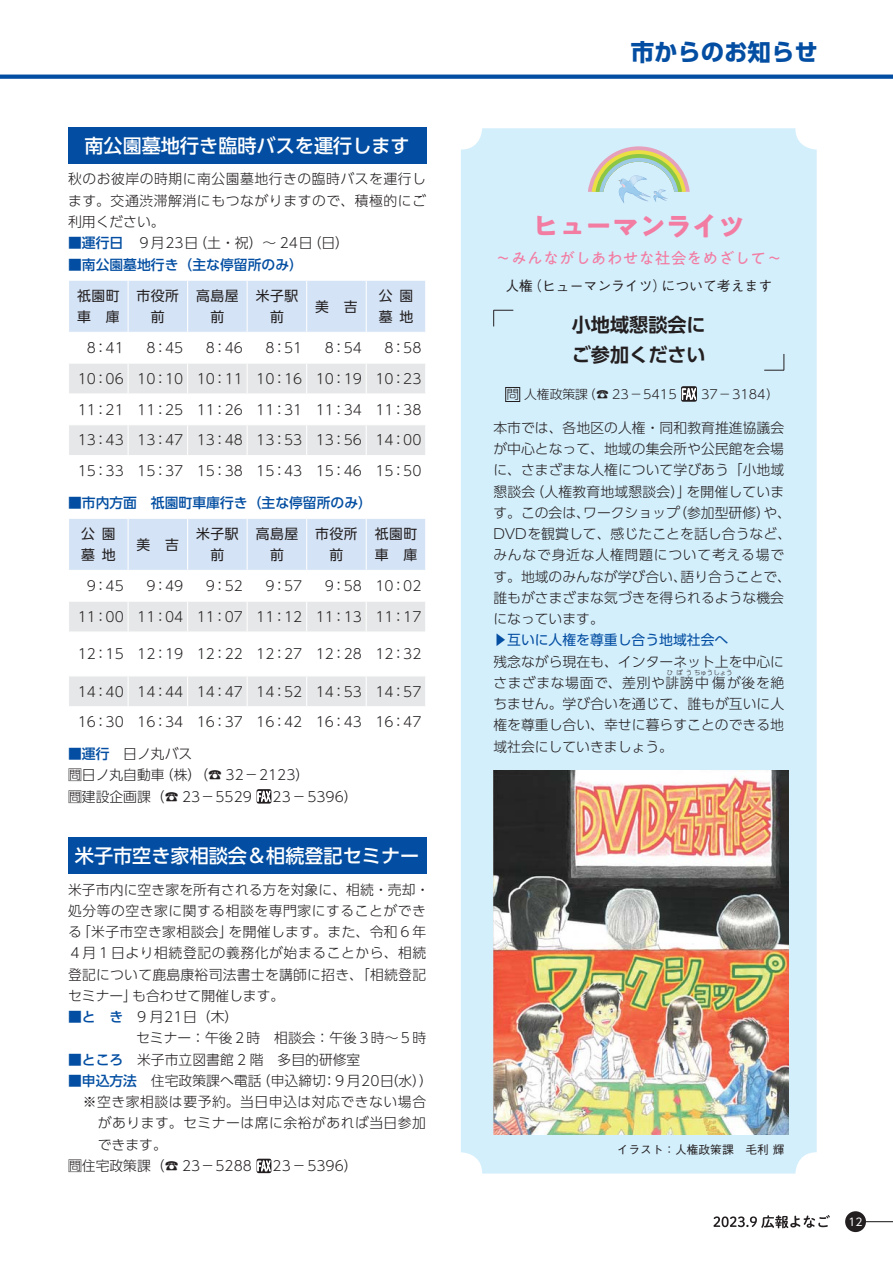
<style>
.page{position:relative;width:893px;height:1263px;background:#fff}
.page>*{position:absolute;margin:0;border:0;box-sizing:border-box;transform-origin:0 0}
.t1{font:26.25px "PA1 Gothic Std Bold 90 msp RKSJ V";color:#f27ca2}
.t2{font:23.4px "UD Shin Go Pro Bold 90 msp RKSJ H";color:#034ea2}
.t3{font:19.2px "UD Shin Go Pro Medium 90 msp RKSJ H";color:#fff}
.t4{font:19.2px/29.7px "UD Shin Go Pro De Bold 90 msp RKSJ H";color:#231f20}
.t5{font:15.75px "PA1 Gothic Std Regular 90 msp RKSJ H";color:#f27ca2}
.t6{font:13.8px/21.3px "UD Shin Go Pro Light 90 msp RKSJ H";letter-spacing:.005em;color:#231f20}
.t7{font:13.8px "UD Shin M Go Pro Light 90 msp RKSJ H";color:#231f20}
.t8{font:13.8px/21.3px "UD Shin Go Pro Light 90 msp RKSJ H";letter-spacing:.03em;color:#231f20}
.t9{font:13.8px/21.3px "UD Shin Go Pro Regular 90 msp RKSJ H";letter-spacing:.04em;color:#231f20;text-align:center}
.t10{font:13.8px "UD Shin Go Pro Medium 90 msp RKSJ H";color:#034ea2}
.t11{font:13.8px "UD Shin Go Pro Light 90 msp RKSJ H";letter-spacing:.04em;color:#231f20}
.t12{font:13.8px "UD Shin Go Pro Light 90 msp RKSJ H";letter-spacing:.035em;color:#231f20}
.t13{font:13.8px "UD Shin Go Pro Light 90 msp RKSJ H";letter-spacing:.025em;color:#231f20}
.t14{font:13.8px "Gothic BBB Pro Medium 90 msp RKSJ H";color:#231f20}
.t15{font:13.8px "UD Shin Go Pro Regular 90 msp RKSJ H";color:#034ea2}
.t16{font:13.65px "UD Shin Go Pro Light 90 msp RKSJ H";color:#231f20}
.t17{font:12.45px "UD Shin M Go Pro Light 90 msp RKSJ H";color:#231f20}
.t18{font:11.7px "Gothic BBB Pro Medium 90 msp RKSJ H";color:#231f20}
.t19{font:10.65px "UD Shin Go Pro Regular 90 msp RKSJ H";color:#fff}
.t20{font:6.45px "UD Shin Go Pro Light 90 msp RKSJ H";color:#231f20}
.s1{font-family:"UD Shin Go Pro Medium 90 msp RKSJ H";color:#034ea2}
</style>
<div class="page">
<svg style="left:0;top:75px;width:893px;height:4px;background:#0f56a6"></svg>
<hr style="left:861px;top:1221px;width:32px;height:1px;background:#231f20">
<div style="left:845px;top:1211px;width:21px;height:21px;background:#231f20;border-radius:50%"></div>
<div style="left:68px;top:128px;width:358px;height:36px;background:#034ea2"></div>
<div style="left:69px;top:281px;width:356px;height:51px;background:#d4e3f5"></div>
<div style="left:69px;top:425px;width:356px;height:30px;background:#e6e7e8"></div>
<hr style="left:128px;top:281px;width:1px;height:51px;background:#fff">
<hr style="left:187px;top:281px;width:1px;height:51px;background:#fff">
<hr style="left:247px;top:281px;width:1px;height:51px;background:#fff">
<hr style="left:306px;top:281px;width:1px;height:51px;background:#fff">
<hr style="left:366px;top:281px;width:1px;height:51px;background:#fff">
<div style="left:69px;top:364px;width:356px;height:29px;background:#e6e7e8"></div>
<hr style="left:128px;top:425px;width:1px;height:30px;background:#fff">
<hr style="left:187px;top:425px;width:1px;height:30px;background:#fff">
<hr style="left:247px;top:425px;width:1px;height:30px;background:#fff">
<hr style="left:306px;top:425px;width:1px;height:30px;background:#fff">
<hr style="left:366px;top:425px;width:1px;height:30px;background:#fff">
<div style="left:69px;top:519px;width:356px;height:51px;background:#d4e3f5"></div>
<div style="left:69px;top:602px;width:356px;height:29px;background:#e6e7e8"></div>
<div style="left:69px;top:676px;width:356px;height:30px;background:#e6e7e8"></div>
<hr style="left:128px;top:519px;width:1px;height:51px;background:#fff">
<hr style="left:187px;top:519px;width:1px;height:51px;background:#fff">
<hr style="left:247px;top:519px;width:1px;height:51px;background:#fff">
<hr style="left:306px;top:519px;width:1px;height:51px;background:#fff">
<hr style="left:366px;top:519px;width:1px;height:51px;background:#fff">
<hr style="left:128px;top:602px;width:1px;height:30px;background:#fff">
<hr style="left:187px;top:602px;width:1px;height:30px;background:#fff">
<hr style="left:247px;top:602px;width:1px;height:30px;background:#fff">
<hr style="left:306px;top:602px;width:1px;height:30px;background:#fff">
<hr style="left:366px;top:602px;width:1px;height:30px;background:#fff">
<hr style="left:128px;top:676px;width:1px;height:30px;background:#fff">
<hr style="left:187px;top:676px;width:1px;height:30px;background:#fff">
<hr style="left:247px;top:676px;width:1px;height:30px;background:#fff">
<hr style="left:306px;top:676px;width:1px;height:30px;background:#fff">
<hr style="left:366px;top:676px;width:1px;height:30px;background:#fff">
<svg style="left:257px;top:789px;width:14px;height:15px"></svg>
<div style="left:461px;top:128px;width:356px;height:1046px;background:#d4effc;border-radius:21px"></div>
<div style="left:505px;top:387px;width:15px;height:15px;border:1px solid #231f20"></div>
<svg style="left:681px;top:386px;width:16px;height:16px"></svg>
<svg style="left:682px;top:386px;width:14px;height:16px"></svg>
<svg style="left:764px;top:354px;width:20px;height:17px"></svg>
<svg style="left:493px;top:310px;width:20px;height:16px"></svg>
<svg style="left:588px;top:146px;width:102px;height:57px"></svg>
<img style="left:493px;top:771px;width:296px;height:364px">
<svg style="left:713px;top:1215px;width:117px;height:13px"></svg>
<div style="left:68px;top:838px;width:358px;height:36px;background:#034ea2"></div>
<svg style="left:257px;top:1158px;width:14px;height:16px"></svg>
<h3 class="t3" style="left:84px;top:139px;width:327px">南公園墓地行き臨時バスを運行します</h3>
<p class="t6" style="left:68px;top:171px;width:360px;text-align:justify">秋のお彼岸の時期に南公園墓地行きの臨時バスを運行します。交通渋滞解消にもつながりますので、積極的にご利用ください。</p>
<p class="t13" style="left:68px;top:238px;width:283px"><span class="s1">■運行日</span>　９月23日（土・祝）～ 24日（日）</p>
<p class="t10" style="left:68px;top:259px;width:236px">■南公園墓地行き（主な停留所のみ）</p>
<p class="t9" style="left:77px;top:287px;width:44px;text-align:left">祇園町車 庫</p>
<p class="t9" style="left:137px;top:287px;width:44px">市役所前</p>
<p class="t9" style="left:196px;top:287px;width:44px">高島屋前</p>
<p class="t9" style="left:256px;top:287px;width:44px">米子駅前</p>
<p class="t9" style="left:315px;top:298px;width:44px">美　吉</p>
<p class="t9" style="left:379px;top:287px;width:36px;text-align:left">公園墓地</p>
<p class="t7" style="left:87px;top:343px;width:39px">8：41</p>
<p class="t7" style="left:146px;top:343px;width:39px">8：45</p>
<p class="t7" style="left:206px;top:343px;width:39px">8：46</p>
<p class="t7" style="left:265px;top:343px;width:39px">8：51</p>
<p class="t7" style="left:325px;top:343px;width:39px">8：54</p>
<p class="t7" style="left:384px;top:343px;width:39px">8：58</p>
<p class="t7" style="left:78px;top:373px;width:345px">10：06 10：10 10：11 10：16 10：19 10：23</p>
<p class="t7" style="left:78px;top:404px;width:345px">11：21 11：25 11：26 11：31 11：34 11：38</p>
<p class="t7" style="left:78px;top:435px;width:345px">13：43 13：47 13：48 13：53 13：56 14：00</p>
<p class="t7" style="left:78px;top:466px;width:345px">15：33 15：37 15：38 15：43 15：46 15：50</p>
<p class="t10" style="left:68px;top:497px;width:305px">■市内方面　祇園町車庫行き（主な停留所のみ）</p>
<p class="t9" style="left:81px;top:525px;width:36px;text-align:left">公園墓地</p>
<p class="t9" style="left:137px;top:536px;width:44px">美　吉</p>
<p class="t9" style="left:196px;top:525px;width:44px">米子駅前</p>
<p class="t9" style="left:256px;top:525px;width:44px">高島屋前</p>
<p class="t9" style="left:315px;top:525px;width:44px">市役所前</p>
<p class="t9" style="left:375px;top:525px;width:44px;text-align:left">祇園町車 庫</p>
<p class="t16" style="left:87px;top:581px;width:39px">9：45</p>
<p class="t16" style="left:146px;top:581px;width:39px">9：49</p>
<p class="t16" style="left:206px;top:581px;width:39px">9：52</p>
<p class="t16" style="left:265px;top:581px;width:39px">9：57</p>
<p class="t16" style="left:325px;top:581px;width:98px">9：58 10：02</p>
<p class="t6" style="left:78px;top:608px;width:345px">11：00 11：04 11：07 11：12 11：13 11：17</p>
<p class="t6" style="left:78px;top:645px;width:345px">12：15 12：19 12：22 12：27 12：28 12：32</p>
<p class="t6" style="left:78px;top:683px;width:345px">14：40 14：44 14：47 14：52 14：53 14：57</p>
<p class="t6" style="left:78px;top:713px;width:345px">16：30 16：34 16：37 16：42 16：43 16：47</p>
<p class="t6" style="left:68px;top:745px;width:243px"><span class="s1">■運行　</span>日ノ丸バス<br>問日ノ丸自動車（株）（☎ 32－2123）問建設企画課（☎ 23－5529</p>
<p class="t6" style="left:273px;top:788px;width:87px">23－5396）</p>
<h3 class="t3" style="left:75px;top:849px;width:346px">米子市空き家相談会＆相続登記セミナー</h3>
<p class="t8" style="left:68px;top:881px;width:363px">米子市内に空き家を所有される方を対象に、相続・売却・処分等の空き家に関する相談を専門家にすることができる「米子市空き家相談会」を開催します。また、令和６年<br>４月１日より相続登記の義務化が始まることから、相続登記について鹿島康裕司法書士を講師に招き、「相続登記セミナー」も合わせて開催します。</p>
<p class="t6" style="left:136px;top:1008px;width:292px;text-indent:-68px"><span class="s1">■と き</span>　9 月21日（木）<br>セミナー：午後２時　相談会：午後３時～５時</p>
<p class="t6" style="left:68px;top:1051px;width:294px"><span class="s1">■ところ　</span>米子市立図書館 2 階　多目的研修室</p>
<p class="t6" style="left:68px;top:1072px;width:366px"><span class="s1">■申込方法　</span>住宅政策課へ電話（申込締切：９月20日（水））</p>
<p class="t11" style="left:83px;top:1097px;width:345px">※空き家相談は要予約。当日申込は対応できない場合</p>
<p class="t12" style="left:98px;top:1118px;width:330px">があります。セミナーは席に余裕があれば当日参加</p>
<p class="t6" style="left:98px;top:1136px;width:71px">できます。</p>
<p class="t6" style="left:68px;top:1157px;width:185px">問住宅政策課（☎ 23－5288</p>
<p class="t6" style="left:273px;top:1157px;width:87px">23－5396）</p>
<h2 class="t2" style="left:631px;top:44px;width:189px">市からのお知らせ</h2>
<h1 class="t1" style="left:532px;top:216px;width:214px">ヒューマンライツ</h1>
<p class="t5" style="left:495px;top:252px;width:288px">～みんながしあわせな社会をめざして～</p>
<p class="t14" style="left:505px;top:280px;width:268px">人権（ヒューマンライツ）について考えます</p>
<h3 class="t4" style="left:572px;top:312px;width:135px">小地域懇談会にご参加ください</h3>
<p class="t17" style="left:506px;top:389px;width:172px">問人権政策課（☎ 23－5415</p>
<p class="t17" style="left:701px;top:389px;width:79px">37－3184）</p>
<p class="t6" style="left:493px;top:419px;width:299px">本市では、各地区の人権・同和教育推進協議会が中心となって、地域の集会所や公民館を会場に、さまざまな人権について学びあう「小地域懇談会（人権教育地域懇談会）」を開催しています。この会は、ワークショップ（参加型研修）や、<br>DVDを観賞して、感じたことを話し合うなど、みんなで身近な人権問題について考える場です。地域のみんなが学び合い、語り合うことで、誰もがさまざまな気づきを得られるような機会になっています。</p>
<p class="t15" style="left:493px;top:635px;width:236px">▶互いに人権を尊重し合う地域社会へ</p>
<p class="t6" style="left:493px;top:653px;width:292px">残念ながら現在も、インターネット上を中心にさまざまな場面で、差別や誹謗中傷が後を絶</p>
<p class="t20" style="left:667px;top:670px;width:67px">ひぼうちゅうしょう</p>
<p class="t6" style="left:493px;top:695px;width:292px;text-align:justify">ちません。学び合いを通じて、誰もが互いに人権を尊重し合い、幸せに暮らすことのできる地域社会にしていきましょう。</p>
<p class="t18" style="left:617px;top:1145px;width:169px">イラスト：人権政策課　毛利 輝</p>
<p class="t19" style="left:848px;top:1218px;width:16px">12</p>
</div>
